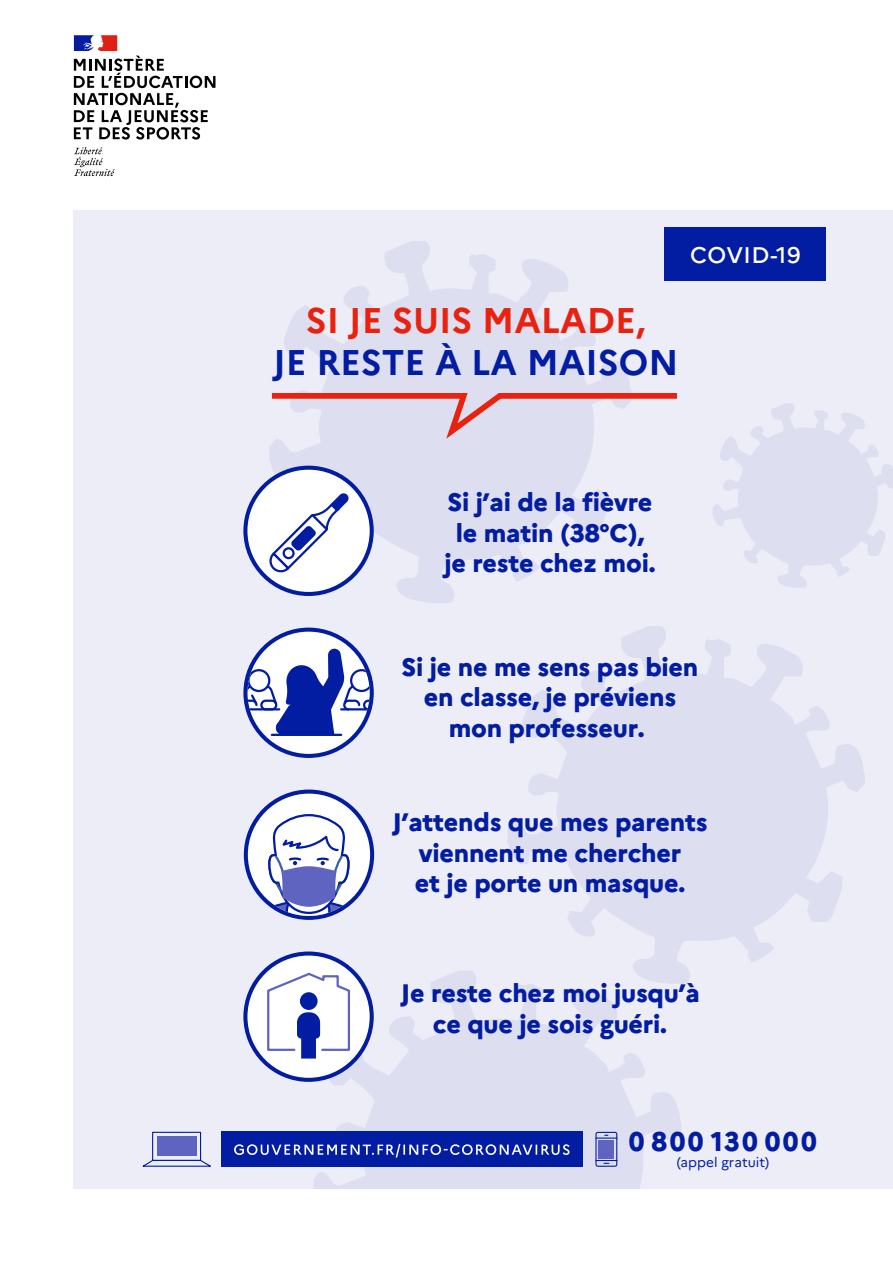
<style>
.page{position:relative;width:893px;height:1263px;background:#fff}
.page>*{position:absolute;margin:0;border:0;box-sizing:border-box;transform-origin:0 0}
.t1{font:700 35.7px "Marianne";color:#021ca2}
.t2{font:700 35.7px "Marianne";color:#e9220f}
.t3{font:800 27px "Marianne";letter-spacing:.095em;color:#021ca2}
.t4{font:800 25.2px/30.3px "Marianne";letter-spacing:-.01em;color:#021ca2;text-align:center}
.t5{font:500 22.65px "Marianne";letter-spacing:.02em;color:#fff}
.t6{font:13.5px "Marianne";letter-spacing:.005em;color:#021ca2}
</style>
<div class="page">
<div style="left:73px;top:211px;width:820px;height:978px;background:#ecedf7"></div>
<svg style="left:270px;top:241px;width:361px;height:362px;fill:#dddff1"></svg>
<svg style="left:713px;top:404px;width:180px;height:184px"></svg>
<svg style="left:508px;top:626px;width:357px;height:357px;fill:#dddff1"></svg>
<svg style="left:313px;top:970px;width:368px;height:219px;fill:#dddff1"></svg>
<div style="left:665px;top:227px;width:161px;height:54px;background:#021ca2"></div>
<svg style="left:142px;top:1131px;width:69px;height:36px"></svg>
<div style="left:157px;top:1136px;width:39px;height:20px;background:#5f64c0"></div>
<hr style="left:595px;top:1137px;width:22px;height:2px;background:#021ca2">
<div style="left:595px;top:1132px;width:22px;height:35px;border:1px solid #021ca2;border-radius:2px"></div>
<svg style="left:595px;top:1160px;width:22px;height:4px"></svg>
<div style="left:598px;top:1140px;width:16px;height:18px;background:#5f64c0"></div>
<div style="left:221px;top:1132px;width:362px;height:35px;background:#021ca2"></div>
<svg style="left:234px;top:1144px;width:336px;height:13px"></svg>
<svg style="left:74px;top:147px;width:41px;height:29px"></svg>
<svg style="left:74px;top:35px;width:141px;height:105px"></svg>
<svg style="left:270px;top:390px;width:407px;height:56px"></svg>
<svg style="left:243px;top:466px;width:131px;height:136px"></svg>
<svg style="left:244px;top:789px;width:130px;height:131px"></svg>
<svg style="left:243px;top:628px;width:131px;height:130px"></svg>
<svg style="left:243px;top:951px;width:131px;height:131px"></svg>
<div style="left:300px;top:992px;width:18px;height:18px;background:#021ca2;border-radius:50%"></div>
<p class="t5" style="left:690px;top:241px;width:112px">COVID-19</p>
<h1 class="t2" style="left:306px;top:298px;width:341px">SI JE SUIS MALADE,</h1>
<h1 class="t1" style="left:273px;top:341px;width:407px">JE RESTE À LA MAISON</h1>
<p class="t4" style="left:444px;top:487px;width:213px">Si j’ai de la fièvre le matin (38°C), je reste chez moi.</p>
<p class="t4" style="left:402px;top:652px;width:298px">Si je ne me sens pas bien en classe, je préviens mon professeur.</p>
<p class="t4" style="left:392px;top:807px;width:317px">J’attends que mes parents viennent me chercher<br>et je porte un masque.</p>
<p class="t4" style="left:401px;top:978px;width:300px">Je reste chez moi jusqu’à ce que je sois guéri.</p>
<p class="t3" style="left:629px;top:1124px;width:190px">0 800 130 000</p>
<p class="t6" style="left:677px;top:1154px;width:94px">(appel gratuit)</p>
</div>
